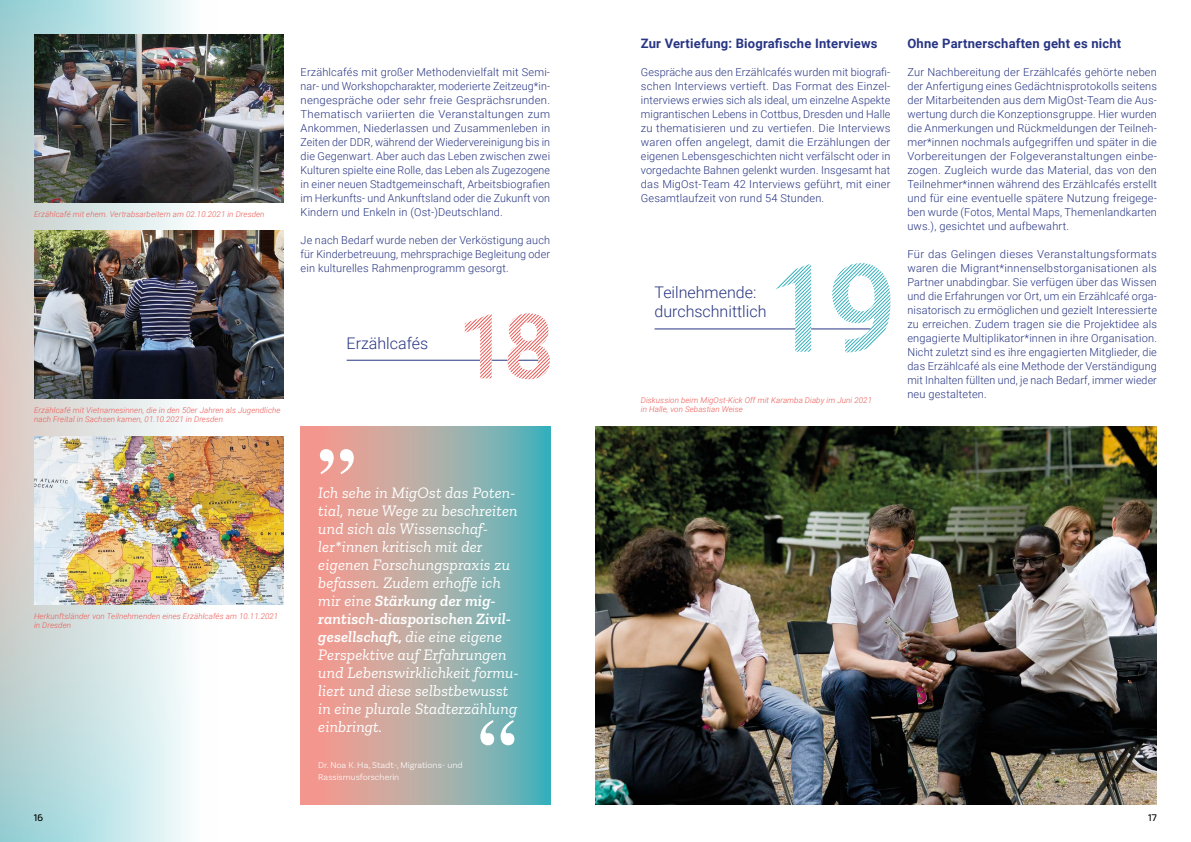
<style>
.page{position:relative;width:1191px;height:842px;background:#fff}
.page>*{position:absolute;margin:0;border:0;box-sizing:border-box;transform-origin:0 0}
.t1{font:700 75px "Times";color:#fff}
.Zitat_klein{font:italic 16px/18px "Zilla Slab";letter-spacing:.01em;color:#fff}
.t2{font:300 16px/19.2px "Roboto";color:#283583}
.Copy{font:700 13px "Roboto";letter-spacing:.015em;color:#283583}
.Zwischenhead{font:700 13px "Roboto";letter-spacing:.015em;color:#283583}
.Copy-2{font:300 11px/14px "Roboto";letter-spacing:.015em;color:#283583;text-align:justify}
.t3{font:10px "Guaruja Grotesk";color:#000}
.Zitat_klein-2{font:300 9px/12px "Basic Sans";color:#fff}
.Bilduntertitel{font:italic 300 8px/9px "Roboto";letter-spacing:.01em;color:#eb5853}
.s1{font-weight:600}
</style>
<div class="page">
<svg style="left:0;top:0;width:218px;height:842px"></svg>
<svg style="left:300px;top:426px;width:250px;height:378px;background:#adaaa5"></svg>
<img style="left:34px;top:34px;width:249px;height:168px">
<img style="left:34px;top:436px;width:249px;height:168px">
<img style="left:34px;top:231px;width:249px;height:168px">
<hr style="left:347px;top:360px;width:200px;height:1px;background:#283583">
<svg style="left:465px;top:313px;width:85px;height:66px"></svg>
<img style="left:595px;top:426px;width:562px;height:378px">
<hr style="left:654px;top:329px;width:229px;height:1px;background:#283583">
<svg style="left:774px;top:263px;width:116px;height:89px"></svg>
<p class="Bilduntertitel" style="left:34px;top:209px;width:232px">Erzählcafé mit ehem. Vertrabsarbeitern am 02.10.2021 in Dresden</p>
<p class="Copy-2" style="left:300px;top:65px;width:251px">Erzählcafés mit großer Methodenvielfalt mit Semi&shy;nar- und Workshopcharakter, moderierte Zeitzeug*in&shy;nengespräche oder sehr freie Gesprächsrunden.<br>Thematisch variierten die Veranstaltungen zum Ankommen, Niederlassen und Zusammenleben in Zeiten der DDR, während der Wiedervereinigung bis in die Gegenwart. Aber auch das Leben zwischen zwei Kulturen spielte eine Rolle, das Leben als Zugezogene in einer neuen Stadtgemeinschaft, Arbeitsbiografien im Herkunfts- und Ankunftsland oder die Zukunft von Kindern und Enkeln in (Ost-)Deutschland.</p>
<p class="Copy-2" style="left:300px;top:233px;width:251px">Je nach Bedarf wurde neben der Verköstigung auch für Kinderbetreuung, mehrsprachige Begleitung oder ein kulturelles Rahmenprogramm gesorgt.</p>
<p class="Bilduntertitel" style="left:34px;top:406px;width:248px">Erzählcafé mit Vietnamesinnen, die in den 50er Jahren als Jugendliche nach Freital in Sachsen kamen, 01.10.2021 in Dresden</p>
<p class="Bilduntertitel" style="left:34px;top:611px;width:246px">Herkunftsländer von Teilnehmenden eines Erzählcafés am 10.11.2021 in Dresden</p>
<p class="t2" style="left:347px;top:333px;width:83px">Erzählcafés</p>
<p class="t1" style="left:318px;top:364px;width:39px">„</p>
<p class="Zitat_klein" style="left:318px;top:484px;width:202px">Ich sehe in MigOst das Poten&shy;tial, neue Wege zu beschreiten und sich als Wissenschaf&shy;ler*innen kritisch mit der eigenen Forschungspraxis zu befassen. Zudem erhoffe ich mir eine <span class="s1">Stärkung der mig&shy;rantisch-diasporischen Zivil&shy;gesellschaft,</span> die eine eigene<br>Perspektive auf Erfahrungen und Lebenswirklichkeit formu&shy;liert und diese selbstbewusst in eine plurale Stadterzählung einbringt.</p>
<p class="Zitat_klein-2" style="left:318px;top:758px;width:146px">Dr. Noa K. Ha, Stadt-, Migrations- und<br>Rassismusforscherin</p>
<p class="t1" style="left:478px;top:675px;width:39px">“</p>
<p class="Copy" style="left:641px;top:34px;width:238px">Zur Vertiefung: Biografische Interviews</p>
<p class="Copy-2" style="left:641px;top:65px;width:251px">Gespräche aus den Erzählcafés wurden mit biografi&shy;schen Interviews vertieft. Das Format des Einzel&shy;interviews erwies sich als ideal, um einzelne Aspekte migrantischen Lebens in Cottbus, Dresden und Halle zu thematisieren und zu vertiefen. Die Interviews waren offen angelegt, damit die Erzählungen der eigenen Lebensgeschichten nicht verfälscht oder in vorgedachte Bahnen gelenkt wurden. Insgesamt hat das MigOst-Team 42 Interviews geführt, mit einer Gesamtlaufzeit von rund 54 Stunden.</p>
<p class="t2" style="left:654px;top:282px;width:113px">Teilnehmende: durchschnittlich</p>
<p class="Bilduntertitel" style="left:641px;top:396px;width:233px">Diskussion beim MigOst-Kick Off mit Karamba Diaby im Juni 2021 in Halle, von Sebastian Weise</p>
<p class="Zwischenhead" style="left:907px;top:34px;width:215px">Ohne Partnerschaften geht es nicht</p>
<p class="Copy-2" style="left:907px;top:65px;width:251px">Zur Nachbereitung der Erzählcafés gehörte neben der Anfertigung eines Gedächtnisprotokolls seitens der Mitarbeitenden aus dem MigOst-Team die Aus&shy;wertung durch die Konzeptionsgruppe. Hier wurden die Anmerkungen und Rückmeldungen der Teilneh&shy;mer*innen nochmals aufgegriffen und später in die Vorbereitungen der Folgeveranstaltungen einbe&shy;zogen. Zugleich wurde das Material, das von den Teilnehmer*innen während des Erzählcafés erstellt und für eine eventuelle spätere Nutzung freigege&shy;ben wurde (Fotos, Mental Maps, Themenlandkarten uws.), gesichtet und aufbewahrt.</p>
<p class="Copy-2" style="left:907px;top:247px;width:251px">Für das Gelingen dieses Veranstaltungsformats waren die Migrant*innenselbstorganisationen als Partner unabdingbar. Sie verfügen über das Wissen und die Erfahrungen vor Ort, um ein Erzählcafé orga&shy;nisatorisch zu ermöglichen und gezielt Interessierte zu erreichen. Zudem tragen sie die Projektidee als engagierte Multiplikator*innen in ihre Organisation.<br>Nicht zuletzt sind es ihre engagierten Mitglieder, die das Erzählcafé als eine Methode der Verständigung mit Inhalten füllten und, je nach Bedarf, immer wieder neu gestalteten.</p>
<p class="t3" style="left:34px;top:811px;width:11px">16</p>
<p class="t3" style="left:1148px;top:811px;width:10px">17</p>
</div>
